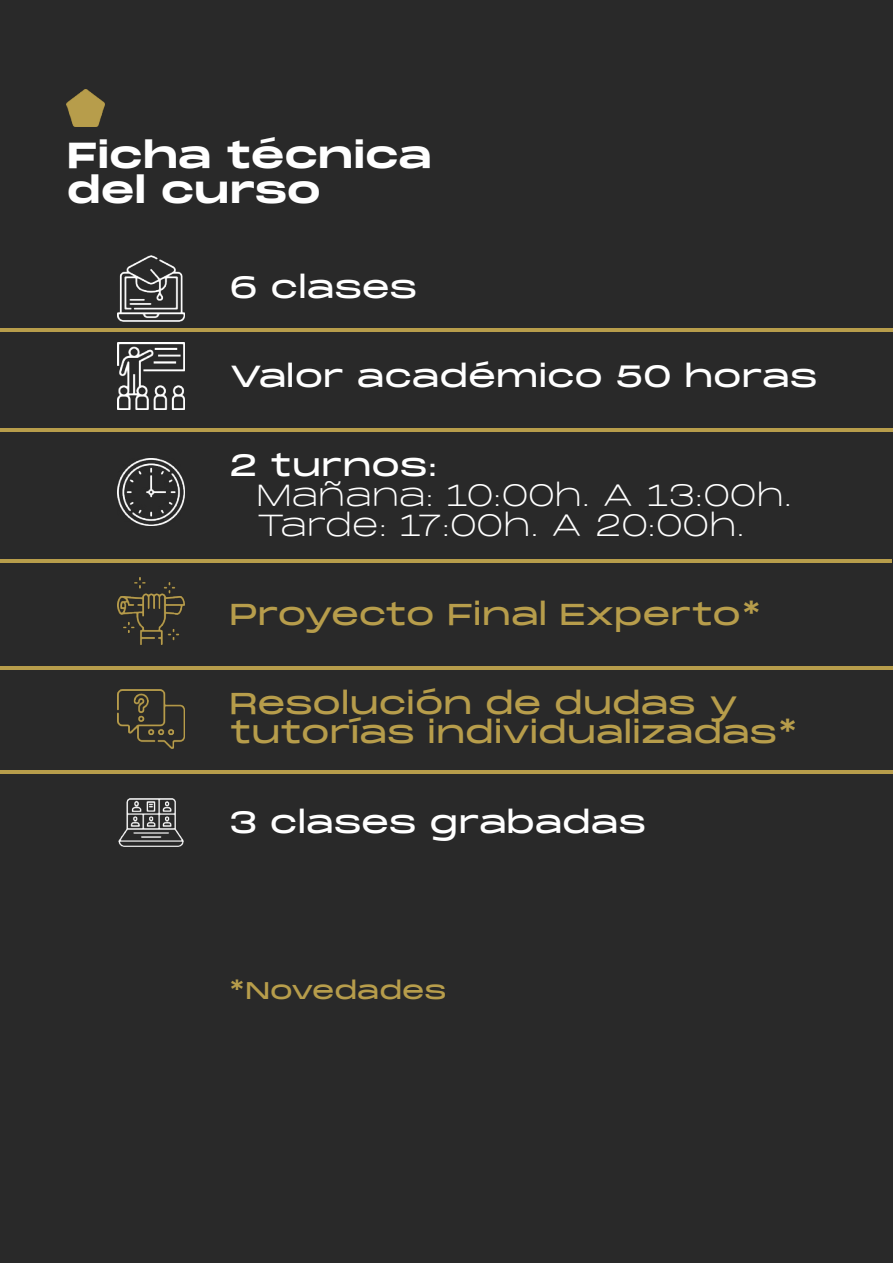
<style>
.page{position:relative;width:893px;height:1263px;background:#292929}
.page>*{position:absolute;margin:0;border:0;box-sizing:border-box;transform-origin:0 0}
.t1{font:700 36px/35.7px "Monument Extended";letter-spacing:-.01em;color:#fff}
.t2{font:30px "Monument Extended";letter-spacing:-.02em;color:#fff}
.t3{font:300 30px/29.7px "Monument Extended";letter-spacing:-.025em;color:#fff}
.t4{font:30px/29.7px "Monument Extended";letter-spacing:-.02em;color:#b79d4b}
.t5{font:30px "Monument Extended";letter-spacing:-.04em;color:#b79d4b}
.t6{font:24px "Monument Extended";letter-spacing:-.025em;color:#b79d4b}
</style>
<div class="page">
<img style="left:67px;top:90px;width:38px;height:36px">
<img style="left:117px;top:255px;width:67px;height:66px">
<img style="left:117px;top:343px;width:67px;height:67px">
<img style="left:117px;top:459px;width:67px;height:67px">
<img style="left:117px;top:578px;width:67px;height:67px">
<img style="left:117px;top:690px;width:67px;height:59px">
<img style="left:119px;top:798px;width:64px;height:48px">
<hr style="left:0;top:328px;width:893px;height:3px;background:#b79d4b">
<hr style="left:0;top:429px;width:893px;height:3px;background:#b79d4b">
<hr style="left:0;top:559px;width:892px;height:3px;background:#b79d4b">
<hr style="left:0;top:666px;width:893px;height:3px;background:#b79d4b">
<hr style="left:0;top:770px;width:893px;height:3px;background:#b79d4b">
<p class="t1" style="left:67px;top:141px;width:366px">Ficha técnica del curso</p>
<p class="t2" style="left:229px;top:274px;width:190px">6 clases</p>
<p class="t2" style="left:229px;top:363px;width:590px">Valor académico 50 horas</p>
<p class="t2" style="left:229px;top:452px;width:209px">2 turnos:</p>
<p class="t3" style="left:256px;top:483px;width:537px">Mañana: 10:00h. A 13:00h.<br>Tarde: 17:00h. A 20:00h.</p>
<p class="t5" style="left:229px;top:601px;width:534px">Proyecto Final Experto*</p>
<p class="t4" style="left:229px;top:691px;width:570px">Resolución de dudas y tutorías individualizadas*</p>
<p class="t2" style="left:229px;top:808px;width:419px">3 clases grabadas</p>
<p class="t6" style="left:229px;top:980px;width:219px">*Novedades</p>
</div>
